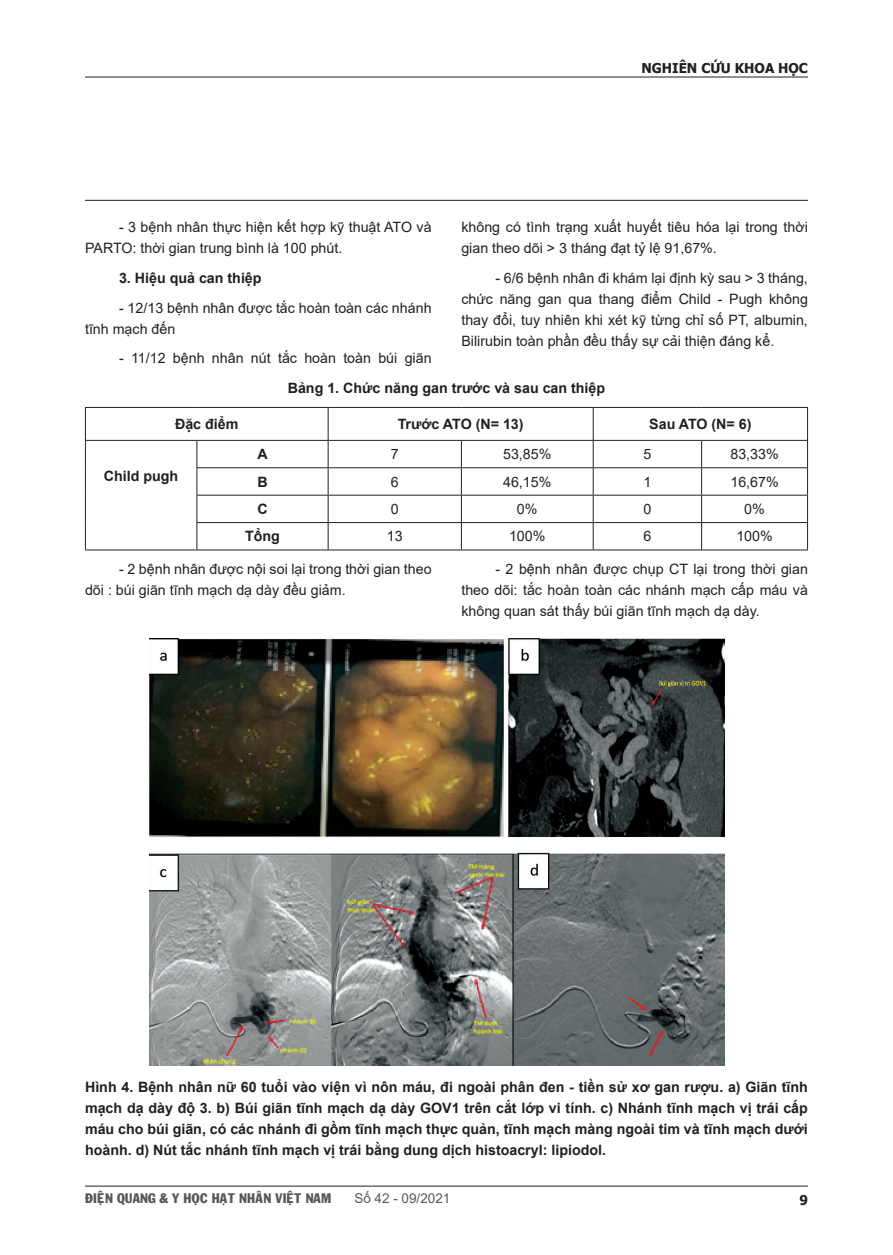
<style>
.page{position:relative;width:893px;height:1255px;background:#fff}
.page>*{position:absolute;margin:0;border:0;box-sizing:border-box;transform-origin:0 0}
.t1{font:14.25px/21px "Arial";color:#231f20}
.t2{font:700 14.25px/21px "Arial";color:#231f20;text-align:justify}
.t3{font:13.5px "VNI Franko";color:#57585a}
.t4{font:700 13.5px "Tahoma";color:#231f20}
.t5{font:13.5px "Arial";color:#57585a}
</style>
<div class="page">
<hr style="left:85px;top:77px;width:723px;height:1px;background:#231f20">
<hr style="left:85px;top:200px;width:723px;height:1px;background:#231f20">
<hr style="left:807px;top:408px;width:1px;height:32px;background:#231f20">
<hr style="left:85px;top:408px;width:1px;height:32px;background:#231f20">
<hr style="left:85px;top:407px;width:112px;height:1px;background:#231f20">
<hr style="left:197px;top:407px;width:131px;height:1px;background:#231f20">
<hr style="left:328px;top:408px;width:1px;height:32px;background:#231f20">
<hr style="left:328px;top:407px;width:133px;height:1px;background:#231f20">
<hr style="left:461px;top:407px;width:132px;height:1px;background:#231f20">
<hr style="left:593px;top:408px;width:1px;height:32px;background:#231f20">
<hr style="left:593px;top:407px;width:109px;height:1px;background:#231f20">
<hr style="left:702px;top:407px;width:106px;height:1px;background:#231f20">
<hr style="left:85px;top:440px;width:112px;height:1px;background:#231f20">
<hr style="left:197px;top:440px;width:131px;height:1px;background:#231f20">
<hr style="left:328px;top:440px;width:133px;height:1px;background:#231f20">
<hr style="left:461px;top:440px;width:132px;height:1px;background:#231f20">
<hr style="left:593px;top:440px;width:109px;height:1px;background:#231f20">
<hr style="left:702px;top:440px;width:106px;height:1px;background:#231f20">
<hr style="left:196px;top:467px;width:132px;height:1px;background:#231f20">
<hr style="left:328px;top:467px;width:133px;height:1px;background:#231f20">
<hr style="left:461px;top:467px;width:132px;height:1px;background:#231f20">
<hr style="left:593px;top:467px;width:109px;height:1px;background:#231f20">
<hr style="left:702px;top:467px;width:106px;height:1px;background:#231f20">
<hr style="left:196px;top:495px;width:132px;height:1px;background:#231f20">
<hr style="left:328px;top:495px;width:133px;height:1px;background:#231f20">
<hr style="left:461px;top:495px;width:132px;height:1px;background:#231f20">
<hr style="left:593px;top:495px;width:109px;height:1px;background:#231f20">
<hr style="left:702px;top:495px;width:106px;height:1px;background:#231f20">
<hr style="left:196px;top:522px;width:132px;height:1px;background:#231f20">
<hr style="left:328px;top:522px;width:133px;height:1px;background:#231f20">
<hr style="left:461px;top:522px;width:132px;height:1px;background:#231f20">
<hr style="left:593px;top:522px;width:109px;height:1px;background:#231f20">
<hr style="left:702px;top:522px;width:106px;height:1px;background:#231f20">
<hr style="left:85px;top:549px;width:112px;height:1px;background:#231f20">
<hr style="left:197px;top:549px;width:131px;height:1px;background:#231f20">
<hr style="left:328px;top:549px;width:133px;height:1px;background:#231f20">
<hr style="left:461px;top:549px;width:132px;height:1px;background:#231f20">
<hr style="left:593px;top:549px;width:109px;height:1px;background:#231f20">
<hr style="left:702px;top:549px;width:106px;height:1px;background:#231f20">
<svg style="left:85px;top:441px;width:1px;height:108px"></svg>
<svg style="left:196px;top:441px;width:1px;height:108px"></svg>
<svg style="left:328px;top:441px;width:1px;height:108px"></svg>
<svg style="left:461px;top:441px;width:1px;height:108px"></svg>
<svg style="left:593px;top:441px;width:1px;height:108px"></svg>
<svg style="left:701px;top:441px;width:1px;height:108px"></svg>
<svg style="left:807px;top:441px;width:1px;height:108px"></svg>
<img style="left:149px;top:638px;width:576px;height:427px">
<hr style="left:85px;top:1185px;width:723px;height:1px;background:#231f20">
<p class="t4" style="left:641px;top:59px;width:168px">NGHIÊN CỨU KHOA HỌC</p>
<p class="t1" style="left:85px;top:217px;width:348px;text-indent:34px">- 3 bệnh nhân thực hiện kết hợp kỹ thuật ATO và<br>PARTO: thời gian trung bình là 100 phút.</p>
<p class="t2" style="left:119px;top:267px;width:144px">3. Hiệu quả can thiệp</p>
<p class="t1" style="left:85px;top:297px;width:348px;text-indent:34px">- 12/13 bệnh nhân được tắc hoàn toàn các nhánh tĩnh mạch đến</p>
<p class="t1" style="left:119px;top:347px;width:314px">- 11/12 bệnh nhân nút tắc hoàn toàn búi giãn</p>
<p class="t1" style="left:461px;top:217px;width:348px">không có tình trạng xuất huyết tiêu hóa lại trong thời gian theo dõi &gt; 3 tháng đạt tỷ lệ 91,67%.</p>
<p class="t1" style="left:461px;top:267px;width:348px;text-align:justify;text-indent:34px">- 6/6 bệnh nhân đi khám lại định kỳ sau &gt; 3 tháng, chức năng gan qua thang điểm Child - Pugh không thay đổi, tuy nhiên khi xét kỹ từng chỉ số PT, albumin, Bilirubin toàn phần đều thấy sự cải thiện đáng kể.</p>
<p class="t2" style="left:288px;top:377px;width:319px">Bảng 1. Chức năng gan trước và sau can thiệp</p>
<p class="t2" style="left:175px;top:414px;width:65px">Đặc điểm</p>
<p class="t2" style="left:398px;top:414px;width:127px">Trước ATO (N= 13)</p>
<p class="t2" style="left:649px;top:414px;width:104px">Sau ATO (N= 6)</p>
<p class="t2" style="left:104px;top:465px;width:76px">Child pugh</p>
<p class="t2" style="left:258px;top:444px;width:12px">A</p>
<p class="t1" style="left:391px;top:443px;width:9px">7</p>
<p class="t1" style="left:503px;top:443px;width:50px">53,85%</p>
<p class="t1" style="left:643px;top:443px;width:9px">5</p>
<p class="t1" style="left:730px;top:443px;width:50px">83,33%</p>
<p class="t2" style="left:257px;top:471px;width:12px">B</p>
<p class="t1" style="left:391px;top:471px;width:9px">6</p>
<p class="t1" style="left:503px;top:471px;width:50px">46,15%</p>
<p class="t1" style="left:643px;top:471px;width:9px">1</p>
<p class="t1" style="left:730px;top:471px;width:50px">16,67%</p>
<p class="t2" style="left:257px;top:498px;width:12px">C</p>
<p class="t1" style="left:391px;top:498px;width:9px">0</p>
<p class="t1" style="left:517px;top:498px;width:22px">0%</p>
<p class="t1" style="left:643px;top:498px;width:9px">0</p>
<p class="t1" style="left:744px;top:498px;width:22px">0%</p>
<p class="t2" style="left:245px;top:526px;width:36px">Tổng</p>
<p class="t1" style="left:387px;top:526px;width:17px">13</p>
<p class="t1" style="left:509px;top:526px;width:38px">100%</p>
<p class="t1" style="left:643px;top:526px;width:9px">6</p>
<p class="t1" style="left:736px;top:526px;width:38px">100%</p>
<p class="t1" style="left:85px;top:558px;width:348px;text-indent:34px">- 2 bệnh nhân được nội soi lại trong thời gian theo dõi : búi giãn tĩnh mạch dạ dày đều giảm.</p>
<p class="t1" style="left:461px;top:558px;width:348px;text-align:justify;text-indent:34px">- 2 bệnh nhân được chụp CT lại trong thời gian theo dõi: tắc hoàn toàn các nhánh mạch cấp máu và không quan sát thấy búi giãn tĩnh mạch dạ dày.</p>
<p class="t2" style="left:85px;top:1076px;width:724px">Hình 4. Bệnh nhân nữ 60 tuổi vào viện vì nôn máu, đi ngoài phân đen - tiền sử xơ gan rượu. a) Giãn tĩnh mạch dạ dày độ 3. b) Búi giãn tĩnh mạch dạ dày GOV1 trên cắt lớp vi tính. c) Nhánh tĩnh mạch vị trái cấp máu cho búi giãn, có các nhánh đi gồm tĩnh mạch thực quản, tĩnh mạch màng ngoài tim và tĩnh mạch dưới hoành. d) Nút tắc nhánh tĩnh mạch vị trái bằng dung dịch histoacryl: lipiodol.</p>
<p class="t3" style="left:85px;top:1187px;width:248px">ÑIEÄN QUANG &amp; Y HOÏC HAÏT NHAÂN VIEÄT NAM</p>
<p class="t5" style="left:354px;top:1188px;width:98px">Số 42 - 09/2021</p>
<p class="t4" style="left:799px;top:1190px;width:10px">9</p>
</div>
